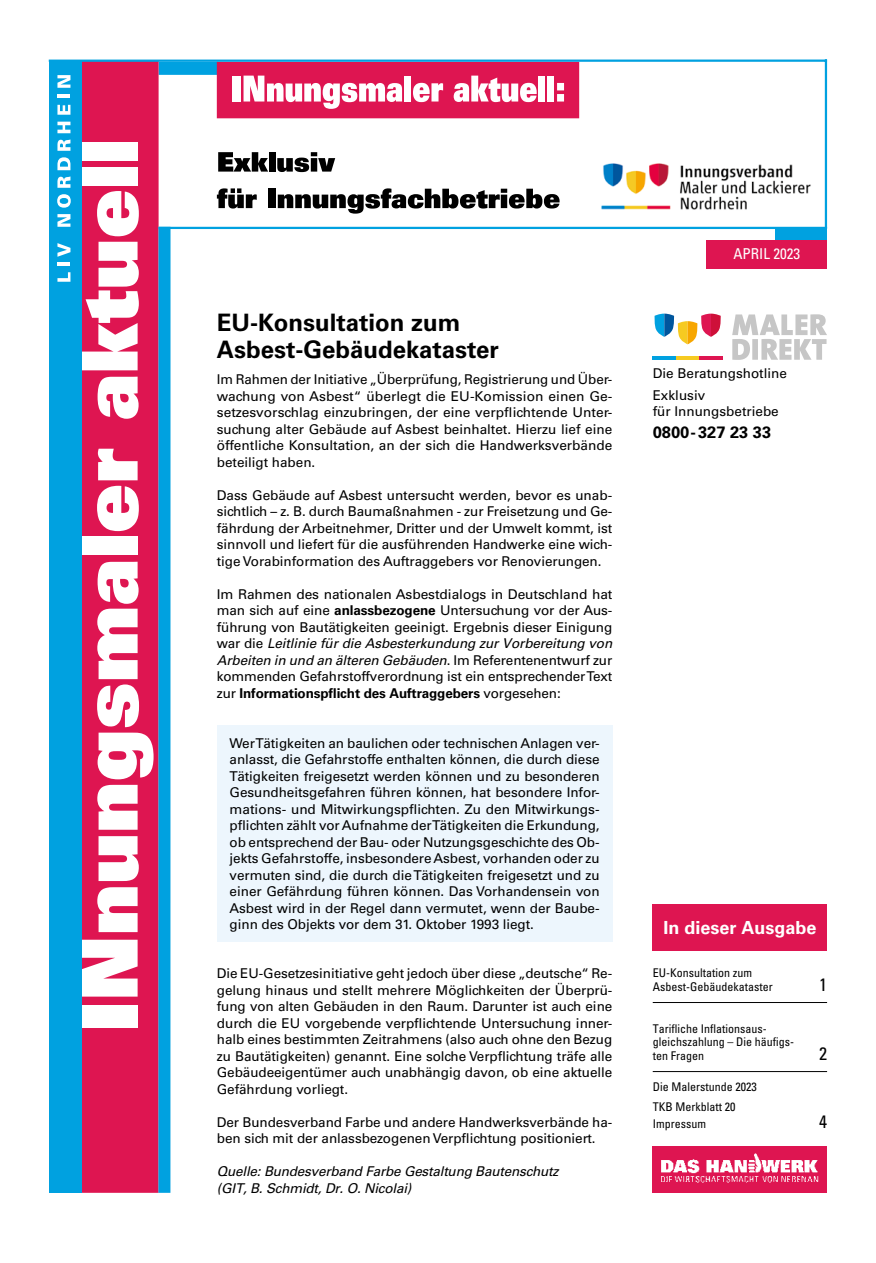
<style>
.page{position:relative;width:876px;height:1263px;background:#fff}
.page>*{position:absolute;margin:0;border:0;box-sizing:border-box;transform-origin:0 0}
.t1{font:700 24px/27px "Univers LT Std";color:#000}
.t2{font:700 18px "Univers LT Std";color:#fff}
.t3{font:condensed 18px "Univers LT Std";color:#000}
.t4{font:700 16.5px "Univers LT Std";color:#000}
.t5{font:condensed 15px "Univers LT Std";color:#fff}
.t6{font:13.5px/16.5px "Univers LT Std";letter-spacing:-.005em;color:#000;text-align:justify}
.t7{font:italic 13.5px/16.5px "Univers LT Std";letter-spacing:-.015em;color:#000}
.t8{font:condensed 12px/13.5px "Univers LT Std";color:#000}
.s1{font-weight:700}
.s2{font-style:italic}
</style>
<div class="page">
<div style="left:159px;top:62px;width:59px;height:13px;background:#00a1e0"></div>
<div style="left:707px;top:240px;width:120px;height:28px;background:#de1551"></div>
<div style="left:217px;top:62px;width:362px;height:56px;background:#de1551"></div>
<div style="left:232px;top:76px;width:8px;height:26px;background:#fff"></div>
<svg style="left:243px;top:76px;width:159px;height:33px"></svg>
<div style="left:404px;top:76px;width:7px;height:26px;background:#fff"></div>
<svg style="left:413px;top:83px;width:30px;height:19px"></svg>
<svg style="left:454px;top:76px;width:83px;height:26px"></svg>
<div style="left:538px;top:76px;width:7px;height:26px;background:#fff"></div>
<div style="left:548px;top:76px;width:6px;height:26px;background:#fff"></div>
<svg style="left:557px;top:83px;width:7px;height:19px"></svg>
<div style="left:81px;top:60px;width:78px;height:1133px;background:#de1551"></div>
<div style="left:81px;top:1005px;width:57px;height:22px;background:#fff"></div>
<svg style="left:82px;top:940px;width:56px;height:56px;background:#fadfe7"></svg>
<svg style="left:97px;top:887px;width:41px;height:45px;background:#f9d6e1"></svg>
<svg style="left:99px;top:836px;width:40px;height:45px;background:#f9d9e3"></svg>
<svg style="left:97px;top:785px;width:41px;height:45px;background:#f9d6e1"></svg>
<svg style="left:98px;top:733px;width:56px;height:46px"></svg>
<svg style="left:97px;top:562px;width:42px;height:165px"></svg>
<div style="left:81px;top:537px;width:57px;height:18px;background:#fff"></div>
<svg style="left:97px;top:486px;width:42px;height:45px"></svg>
<svg style="left:98px;top:449px;width:40px;height:31px"></svg>
<svg style="left:98px;top:377px;width:41px;height:42px"></svg>
<svg style="left:82px;top:242px;width:57px;height:128px"></svg>
<svg style="left:97px;top:191px;width:42px;height:45px"></svg>
<div style="left:81px;top:167px;width:57px;height:19px;background:#fff"></div>
<div style="left:81px;top:142px;width:57px;height:18px;background:#fff"></div>
<div style="left:49px;top:61px;width:33px;height:1132px;background:#00a1e0"></div>
<svg style="left:57px;top:272px;width:13px;height:10px"></svg>
<svg style="left:57px;top:263px;width:13px;height:3px"></svg>
<svg style="left:57px;top:243px;width:13px;height:14px"></svg>
<svg style="left:57px;top:214px;width:13px;height:13px"></svg>
<svg style="left:57px;top:194px;width:14px;height:14px"></svg>
<svg style="left:57px;top:176px;width:13px;height:12px"></svg>
<svg style="left:57px;top:157px;width:13px;height:13px"></svg>
<svg style="left:57px;top:139px;width:13px;height:12px"></svg>
<svg style="left:57px;top:122px;width:13px;height:11px"></svg>
<svg style="left:57px;top:105px;width:13px;height:10px"></svg>
<svg style="left:57px;top:95px;width:13px;height:3px"></svg>
<svg style="left:57px;top:75px;width:13px;height:13px"></svg>
<div style="left:158px;top:227px;width:13px;height:966px;background:#00a1e0"></div>
<hr style="left:159px;top:227px;width:668px;height:2px;background:#00a1e0">
<svg style="left:218px;top:152px;width:50px;height:20px"></svg>
<div style="left:269px;top:152px;width:6px;height:20px;background:#000"></div>
<svg style="left:277px;top:152px;width:58px;height:20px"></svg>
<svg style="left:217px;top:188px;width:40px;height:21px"></svg>
<div style="left:268px;top:189px;width:7px;height:19px;background:#000"></div>
<svg style="left:278px;top:188px;width:282px;height:26px"></svg>
<hr style="left:825px;top:60px;width:2px;height:168px;background:#00a1e0">
<hr style="left:49px;top:60px;width:778px;height:2px;background:#00a1e0">
<div style="left:775px;top:229px;width:52px;height:11px;background:#00a1e0"></div>
<img style="left:601px;top:163px;width:210px;height:47px">
<svg style="left:732px;top:314px;width:95px;height:46px"></svg>
<svg style="left:654px;top:314px;width:67px;height:30px"></svg>
<hr style="left:653px;top:357px;width:23px;height:3px;background:#00a1e0">
<hr style="left:676px;top:357px;width:23px;height:3px;background:#f6ca21">
<hr style="left:699px;top:357px;width:23px;height:3px;background:#de1551">
<div style="left:653px;top:904px;width:174px;height:46px;background:#de1551"></div>
<hr style="left:653px;top:1002px;width:174px;height:1px;background:#000">
<hr style="left:653px;top:1071px;width:174px;height:1px;background:#000">
<img style="left:653px;top:1146px;width:174px;height:47px">
<div style="left:217px;top:725px;width:395px;height:217px;background:#edf6fd"></div>
<h1 class="t1" style="left:217px;top:309px;width:283px">EU-Konsultation zum<br>Asbest-Gebäudekataster</h1>
<p class="t6" style="left:217px;top:371px;width:397px">Im Rahmen der Initiative „Überprüfung, Registrierung und Über&shy;wachung von Asbest“ überlegt die EU-Komission einen Ge&shy;setzesvorschlag einzubringen, der eine verpflichtende Unter&shy;suchung alter Gebäude auf Asbest beinhaltet. Hierzu lief eine öffentliche Konsultation, an der sich die Handwerksverbände beteiligt haben.</p>
<p class="t6" style="left:217px;top:487px;width:397px">Dass Gebäude auf Asbest untersucht werden, bevor es unab&shy;sichtlich – z. B. durch Baumaßnahmen - zur Freisetzung und Ge&shy;fährdung der Arbeitnehmer, Dritter und der Umwelt kommt, ist sinnvoll und liefert für die ausführenden Handwerke eine wich&shy;tige Vorabinformation des Auftraggebers vor Renovierungen.</p>
<p class="t6" style="left:217px;top:586px;width:397px">Im Rahmen des nationalen Asbestdialogs in Deutschland hat man sich auf eine <span class="s1">anlassbezogene</span> Untersuchung vor der Aus&shy;führung von Bautätigkeiten geeinigt. Ergebnis dieser Einigung war die <span class="s2">Leitlinie für die Asbesterkundung zur Vorbereitung von Arbeiten in und an älteren Gebäuden</span>. Im Referentenentwurf zur kommenden Gefahrstoffverordnung ist ein entsprechender Text zur <span class="s1">Informationspflicht des Auftraggebers</span> vorgesehen:</p>
<p class="t6" style="left:230px;top:735px;width:372px">Wer Tätigkeiten an baulichen oder technischen Anlagen ver&shy;anlasst, die Gefahrstoffe enthalten können, die durch diese Tätigkeiten freigesetzt werden können und zu besonderen Gesundheitsgefahren führen können, hat besondere Infor&shy;mations- und Mitwirkungspflichten. Zu den Mitwirkungs&shy;pflichten zählt vor Aufnahme der Tätigkeiten die Erkundung, ob entsprechend der Bau- oder Nutzungsgeschichte des Ob&shy;jekts Gefahrstoffe, insbesondere Asbest, vorhanden oder zu vermuten sind, die durch die Tätigkeiten freigesetzt und zu einer Gefährdung führen können. Das Vorhandensein von Asbest wird in der Regel dann vermutet, wenn der Baube&shy;ginn des Objekts vor dem 31. Oktober 1993 liegt.</p>
<p class="t6" style="left:217px;top:965px;width:397px">Die EU-Gesetzesinitiative geht jedoch über diese „deutsche“ Re&shy;gelung hinaus und stellt mehrere Möglichkeiten der Überprü&shy;fung von alten Gebäuden in den Raum. Darunter ist auch eine durch die EU vorgebende verpflichtende Untersuchung inner&shy;halb eines bestimmten Zeitrahmens (also auch ohne den Bezug zu Bautätigkeiten) genannt. Eine solche Verpflichtung träfe alle Gebäudeeigentümer auch unabhängig davon, ob eine aktuelle Gefährdung vorliegt.</p>
<p class="t6" style="left:217px;top:1114px;width:397px">Der Bundesverband Farbe und andere Handwerksverbände ha&shy;ben sich mit der anlassbezogenen Verpflichtung positioniert.</p>
<p class="t7" style="left:217px;top:1163px;width:343px">Quelle: Bundesverband Farbe Gestaltung Bautenschutz (GIT, B. Schmidt, Dr. O. Nicolai)</p>
<p class="t5" style="left:733px;top:244px;width:68px">APRIL 2023</p>
<p class="t6" style="left:653px;top:363px;width:136px;line-height:21.9px">Die Beratungshotline<br>Exklusiv</p>
<p class="t6" style="left:653px;top:403px;width:128px">für Innungsbetriebe</p>
<p class="t4" style="left:653px;top:422px;width:120px">0800-327 23 33</p>
<h2 class="t2" style="left:663px;top:917px;width:155px">In dieser Ausgabe</h2>
<p class="t8" style="left:653px;top:966px;width:121px">EU-Konsultation zum<br>Asbest-Gebäudekataster</p>
<h2 class="t3" style="left:819px;top:973px;width:9px">1</h2>
<p class="t8" style="left:653px;top:1022px;width:143px">Tarifliche Inflationsaus&shy;gleichszahlung – Die häufigs&shy;ten Fragen</p>
<h2 class="t3" style="left:819px;top:1042px;width:9px">2</h2>
<p class="t8" style="left:653px;top:1077px;width:105px;line-height:19.4px">Die Malerstunde 2023<br>TKB Merkblatt 20</p>
<p class="t8" style="left:653px;top:1117px;width:55px">Impressum</p>
<h2 class="t3" style="left:819px;top:1110px;width:9px">4</h2>
</div>
